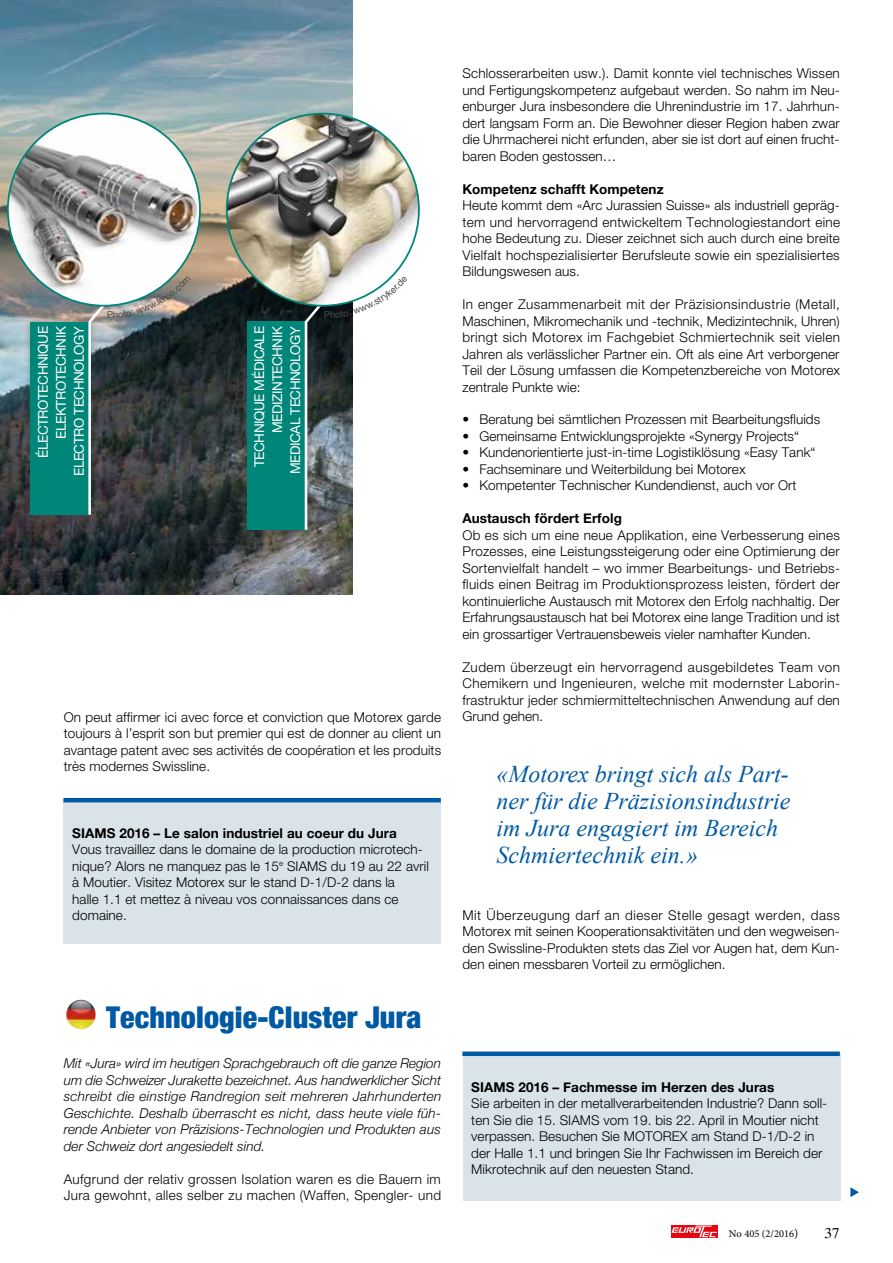
<style>
.page{position:relative;width:893px;height:1263px;background:#fff}
.page>*{position:absolute;margin:0;border:0;box-sizing:border-box;transform-origin:0 0}
.t1{font:900 condensed 30px "Helvetica Neue";letter-spacing:.005em;color:#0059a3}
.t2{font:italic 24px/27px "Times New Roman";color:#0059a3}
.t3{font:300 13.5px/16.5px "Helvetica Neue";letter-spacing:.005em;color:#000;text-align:justify}
.t4{font:italic 300 13.5px/16.5px "Helvetica Neue";letter-spacing:.005em;color:#000;text-align:justify}
.t5{font:300 13.5px/16.5px "Helvetica Neue";letter-spacing:.03em;color:#000}
.t6{font:700 13.5px "Helvetica Neue";letter-spacing:.005em;color:#000}
.t7{font:300 13.5px/16.5px "Helvetica Neue";letter-spacing:.025em;color:#000}
.t8{font:13.5px/18px "Helvetica Neue";letter-spacing:-.03em;color:#fff;text-align:right}
.t9{font:10.5px "Minion Pro";color:#000}
.s1{font-size:12px}
</style>
<div class="page">
<div style="left:671px;top:1225px;width:47px;height:12px;background:#e30613"></div>
<svg style="left:671px;top:1225px;width:46px;height:12px"></svg>
<img style="left:0;top:0;width:352px;height:594px">
<div style="left:64px;top:800px;width:377px;height:144px;background:#dae3e8"></div>
<hr style="left:63px;top:798px;width:378px;height:4px;background:#0059a3">
<div style="left:239px;top:314px;width:75px;height:223px;background:#4a4a49;opacity:.5"></div>
<div style="left:247px;top:322px;width:59px;height:208px;background:#008579"></div>
<div style="left:23px;top:314px;width:75px;height:208px;background:#4a4a49;opacity:.5"></div>
<div style="left:31px;top:322px;width:59px;height:193px;background:#008579"></div>
<img style="left:8px;top:114px;width:192px;height:192px;border-radius:96px">
<img style="left:227px;top:114px;width:192px;height:192px;border-radius:96px">
<img style="left:66px;top:1000px;width:30px;height:29px;border-radius:15px">
<div style="left:463px;top:1053px;width:377px;height:147px;background:#dae3e8"></div>
<div style="left:462px;top:1051px;width:378px;height:5px;background:#0059a3"></div>
<svg style="left:850px;top:1187px;width:9px;height:10px"></svg>
<svg style="left:87px;top:259px;width:104px;height:258px;background:#5b6263"></svg>
<svg style="left:303px;top:259px;width:104px;height:273px"></svg>
<p class="t8" style="left:34px;top:476px;width:152px;rotate:-90deg">ÉLECTROTECHNIQUE<br>ELEKTROTECHNIK<br>ELECTRO TECHNOLOGY</p>
<p class="t8" style="left:250px;top:474px;width:150px;rotate:-90deg">TECHNIQUE MÉDICALE<br>MEDIZINTECHNIK<br>MEDICAL TECHNOLOGY</p>
<p class="t3" style="left:64px;top:708px;width:379px">On peut affirmer ici avec force et conviction que Motorex garde toujours à l’esprit son but premier qui est de donner au client un avantage patent avec ses activités de coopération et les produits très modernes Swissline.</p>
<p class="t6" style="left:72px;top:822px;width:326px">SIAMS 2016 – Le salon industriel au coeur du Jura</p>
<p class="t3" style="left:72px;top:841px;width:358px;text-align:left">Vous travaillez dans le domaine de la production microtech&shy;nique? Alors ne manquez pas le 15<sup>e</sup> SIAMS du 19 au 22 avril à Moutier. Visitez Motorex sur le stand D-1/D-2 dans la<br>halle 1.1 et mettez à niveau vos connaissances dans ce domaine.</p>
<h1 class="t1" style="left:106px;top:993px;width:317px">Technologie-Cluster Jura</h1>
<p class="t4" style="left:64px;top:1054px;width:379px">Mit «Jura» wird im heutigen Sprachgebrauch oft die ganze Region um die Schweizer Jurakette bezeichnet. Aus handwerklicher Sicht schreibt die einstige Randregion seit mehreren Jahrhunderten Geschichte. Deshalb überrascht es nicht, dass heute viele füh&shy;rende Anbieter von Präzisions-Technologien und Produkten aus der Schweiz dort angesiedelt sind.</p>
<p class="t7" style="left:64px;top:1170px;width:379px">Aufgrund der relativ grossen Isolation waren es die Bauern im<br>Jura gewohnt, alles selber zu machen (Waffen, Spengler- und</p>
<p class="t3" style="left:462px;top:65px;width:379px">Schlosserarbeiten usw.). Damit konnte viel technisches Wissen und Fertigungskompetenz aufgebaut werden. So nahm im Neu&shy;enburger Jura insbesondere die Uhrenindustrie im 17. Jahrhun&shy;dert langsam Form an. Die Bewohner dieser Region haben zwar die Uhrmacherei nicht erfunden, aber sie ist dort auf einen frucht&shy;baren Boden gestossen…</p>
<p class="t6" style="left:462px;top:178px;width:203px">Kompetenz schafft Kompetenz</p>
<p class="t3" style="left:462px;top:197px;width:379px">Heute kommt dem «Arc Jurassien Suisse» als industriell gepräg&shy;tem und hervorragend entwickeltem Technologiestandort eine hohe Bedeutung zu. Dieser zeichnet sich auch durch eine breite Vielfalt hochspezialisierter Berufsleute sowie ein spezialisiertes Bildungswesen aus.</p>
<p class="t3" style="left:462px;top:296px;width:379px">In enger Zusammenarbeit mit der Präzisionsindustrie (Metall, Maschinen, Mikromechanik und -technik, Medizintechnik, Uhren) bringt sich Motorex im Fachgebiet Schmiertechnik seit vielen Jahren als verlässlicher Partner ein. Oft als eine Art verborgener Teil der Lösung umfassen die Kompetenzbereiche von Motorex zentrale Punkte wie:</p>
<p class="t3" style="left:462px;top:411px;width:359px">• Beratung bei sämtlichen Prozessen mit Bearbeitungsfluids</p>
<p class="t3" style="left:462px;top:428px;width:338px">• Gemeinsame Entwicklungsprojekte «Synergy Projects“</p>
<p class="t3" style="left:462px;top:444px;width:355px">• Kundenorientierte just-in-time Logistiklösung «Easy Tank“</p>
<p class="t3" style="left:462px;top:461px;width:285px">• Fachseminare und Weiterbildung bei Motorex</p>
<p class="t3" style="left:462px;top:477px;width:336px">• Kompetenter Technischer Kundendienst, auch vor Ort</p>
<p class="t6" style="left:462px;top:508px;width:161px">Austausch fördert Erfolg</p>
<p class="t3" style="left:462px;top:527px;width:379px">Ob es sich um eine neue Applikation, eine Verbesserung eines Prozesses, eine Leistungssteigerung oder eine Optimierung der Sortenvielfalt handelt – wo immer Bearbeitungs- und Betriebs&shy;fluids einen Beitrag im Produktionsprozess leisten, fördert der kontinuierliche Austausch mit Motorex den Erfolg nachhaltig. Der Erfahrungsaustausch hat bei Motorex eine lange Tradition und ist ein grossartiger Vertrauensbeweis vieler namhafter Kunden.</p>
<p class="t5" style="left:462px;top:659px;width:379px">Zudem überzeugt ein hervorragend ausgebildetes Team von Chemikern und Ingenieuren, welche mit modernster Laborin&shy;frastruktur jeder schmiermitteltechnischen Anwendung auf den Grund gehen.</p>
<h2 class="t2" style="left:496px;top:759px;width:296px">«Motorex bringt sich als Part&shy;ner für die Präzisionsindustrie im Jura engagiert im Bereich<br>Schmiertechnik ein.»</h2>
<p class="t3" style="left:462px;top:906px;width:379px">Mit Überzeugung darf an dieser Stelle gesagt werden, dass Motorex mit seinen Kooperationsaktivitäten und den wegweisen&shy;den Swissline-Produkten stets das Ziel vor Augen hat, dem Kun&shy;den einen messbaren Vorteil zu ermöglichen.</p>
<p class="t6" style="left:471px;top:1076px;width:305px">SIAMS 2016 – Fachmesse im Herzen des Juras</p>
<p class="t3" style="left:471px;top:1095px;width:357px;text-align:left">Sie arbeiten in der metallverarbeitenden Industrie? Dann soll&shy;ten Sie die 15. SIAMS vom 19. bis 22. April in Moutier nicht verpassen. Besuchen Sie MOTOREX am Stand D-1/D-2 in der Halle 1.1 und bringen Sie Ihr Fachwissen im Bereich der Mikrotechnik auf den neuesten Stand.</p>
<p class="t9" style="left:729px;top:1227px;width:71px">No 405 (2/2016<span class="s1">)</span></p>
</div>
